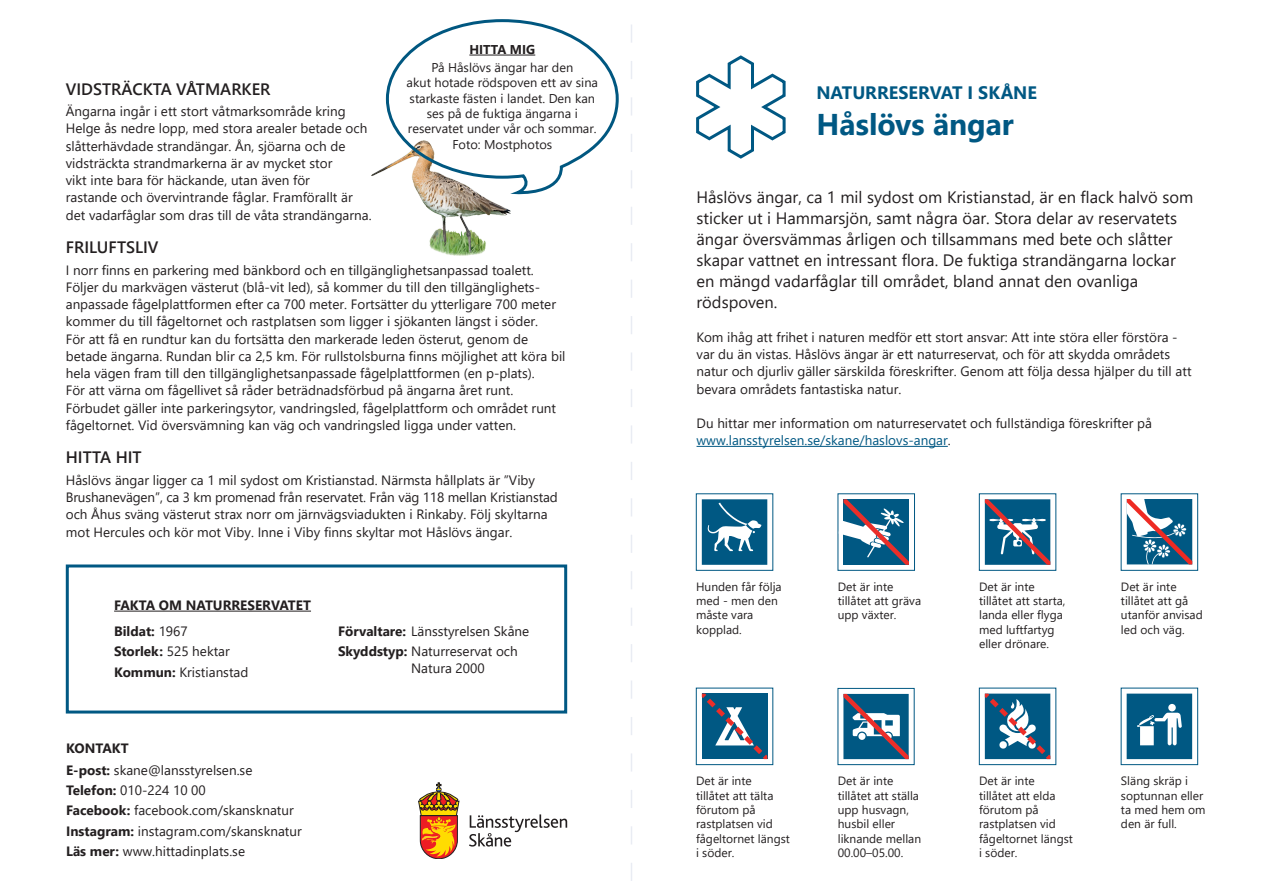
<style>
.page{position:relative;width:1263px;height:893px;background:#fff}
.page>*{position:absolute;margin:0;border:0;box-sizing:border-box;transform-origin:0 0}
.t1{font:700 30px "Segoe UI";color:#005883}
.t2{font:700 18px "Segoe UI";letter-spacing:-.005em;color:#005883}
.t3{font:16.5px/21px "Segoe UI";color:#231f20}
.t4{font:600 16.5px "Segoe UI";color:#231f20}
.t5{font:13.5px/17.2px "Segoe UI";color:#231f20}
.t6{font:700 13.5px "Segoe UI";color:#231f20}
.t7{font:12.75px/15.3px "Segoe UI";color:#231f20;text-align:center}
.t8{font:700 12.75px "Segoe UI";color:#231f20}
.t9{font:12px/14.4px "Segoe UI";color:#231f20}
.s1{font-weight:700}
.s2{color:#005883}
</style>
<div class="page">
<div style="left:696px;top:688px;width:77px;height:77px;background:#fff;border:1px solid #005883"></div>
<div style="left:979px;top:688px;width:77px;height:77px;background:linear-gradient(to right,#fff,#fff);border:1px solid #005883"></div>
<svg style="left:1121px;top:494px;width:77px;height:76px"></svg>
<div style="left:838px;top:688px;width:76px;height:77px;background:#fff;border:1px solid #005883"></div>
<div style="left:1121px;top:688px;width:77px;height:77px;background:linear-gradient(to right,#fff,#fff);border:1px solid #005883"></div>
<div style="left:66px;top:564px;width:501px;height:149px;border:3px solid #005883"></div>
<hr style="left:696px;top:446px;width:252px;height:1px;background:#005883">
<svg style="left:631px;top:24px;width:1px;height:857px"></svg>
<hr style="left:114px;top:611px;width:197px;height:1px;background:#231f20">
<img style="left:371px;top:168px;width:140px;height:87px">
<svg style="left:384px;top:19px;width:235px;height:177px"></svg>
<svg style="left:418px;top:783px;width:41px;height:76px"></svg>
<svg style="left:469px;top:814px;width:98px;height:33px"></svg>
<svg style="left:696px;top:55px;width:90px;height:104px"></svg>
<div style="left:702px;top:499px;width:65px;height:66px;background:#005883"></div>
<svg style="left:707px;top:503px;width:54px;height:48px"></svg>
<svg style="left:839px;top:499px;width:70px;height:66px"></svg>
<svg style="left:1127px;top:499px;width:65px;height:65px"></svg>
<svg style="left:985px;top:499px;width:65px;height:66px;background:#346788"></svg>
<div style="left:1127px;top:694px;width:65px;height:65px;background:#005883"></div>
<div style="left:1168px;top:704px;width:8px;height:7px;background:#fff;border-radius:50%"></div>
<svg style="left:1137px;top:713px;width:45px;height:32px"></svg>
<svg style="left:843px;top:694px;width:66px;height:65px;background:#42708f"></svg>
<svg style="left:985px;top:694px;width:65px;height:65px;background:#3a7393"></svg>
<svg style="left:702px;top:694px;width:65px;height:65px;background:#2f6b8e"></svg>
<h2 class="t4" style="left:66px;top:73px;width:206px">VIDSTRÄCKTA VÅTMARKER</h2>
<p class="t5" style="left:66px;top:101px;width:307px">Ängarna ingår i ett stort våtmarksområde kring Helge ås nedre lopp, med stora arealer betade och slåtterhävdade strandängar. Ån, sjöarna och de vidsträckta strandmarkerna är av mycket stor<br>vikt inte bara för häckande, utan även för<br>rastande och övervintrande fåglar. Framförallt är det vadarfåglar som dras till de våta strandängarna.</p>
<h2 class="t4" style="left:66px;top:232px;width:94px">FRILUFTSLIV</h2>
<p class="t8" style="left:469px;top:37px;width:67px">HITTA MIG</p>
<p class="t7" style="left:407px;top:59px;width:193px">På Håslövs ängar har den<br>akut hotade rödspoven ett av sina starkaste fästen i landet. Den kan ses på de fuktiga ängarna i reservatet under vår och sommar.<br>Foto: Mostphotos</p>
<p class="t5" style="left:66px;top:260px;width:501px">I norr finns en parkering med bänkbord och en tillgänglighetsanpassad toalett.<br>Följer du markvägen västerut (blå-vit led), så kommer du till den tillgänglighets&shy;anpassade fågelplattformen efter ca 700 meter. Fortsätter du ytterligare 700 meter kommer du till fågeltornet och rastplatsen som ligger i sjökanten längst i söder.<br>För att få en rundtur kan du fortsätta den markerade leden österut, genom de betade ängarna. Rundan blir ca 2,5 km. För rullstolsburna finns möjlighet att köra bil hela vägen fram till den tillgänglighetsanpassade fågelplattformen (en p-plats).<br>För att värna om fågellivet så råder beträdnadsförbud på ängarna året runt.<br>Förbudet gäller inte parkeringsytor, vandringsled, fågelplattform och området runt</p>
<p class="t5" style="left:66px;top:415px;width:452px">fågeltornet. Vid översvämning kan väg och vandringsled ligga under vatten.</p>
<h2 class="t4" style="left:66px;top:442px;width:77px">HITTA HIT</h2>
<p class="t5" style="left:66px;top:470px;width:493px">Håslövs ängar ligger ca 1 mil sydost om Kristianstad. Närmsta hållplats är ”Viby Brushanevägen”, ca 3 km promenad från reservatet. Från väg 118 mellan Kristianstad och Åhus sväng västerut strax norr om järnvägsviadukten i Rinkaby. Följ skyltarna mot Hercules och kör mot Viby. Inne i Viby finns skyltar mot Håslövs ängar.</p>
<h2 class="t6" style="left:114px;top:592px;width:198px">FAKTA OM NATURRESERVATET</h2>
<p class="t5" style="left:114px;top:620px;width:136px;line-height:20.4px"><span class="s1">Bildat:</span> 1967<br><span class="s1">Storlek:</span> 525 hektar<br><span class="s1">Kommun:</span> Kristianstad</p>
<p class="t5" style="left:338px;top:620px;width:193px;line-height:20.4px"><span class="s1">Förvaltare:</span> Länsstyrelsen Skåne<br><span class="s1">Skyddstyp:</span> Naturreservat och</p>
<p class="t5" style="left:411px;top:658px;width:75px">Natura 2000</p>
<h2 class="t6" style="left:66px;top:735px;width:64px">KONTAKT</h2>
<p class="t5" style="left:66px;top:759px;width:237px;line-height:20.1px"><span class="s1">E-post:</span> skane@lansstyrelsen.se <span class="s1">Telefon:</span> 010-224 10 00<br><span class="s1">Facebook:</span> facebook.com/skansknatur <span class="s1">Instagram:</span> instagram.com/skansknatur <span class="s1">Läs mer:</span> www.hittadinplats.se</p>
<h2 class="t2" style="left:816px;top:75px;width:222px">NATURRESERVAT I SKÅNE</h2>
<h1 class="t1" style="left:816px;top:96px;width:199px">Håslövs ängar</h1>
<p class="t3" style="left:696px;top:185px;width:498px">Håslövs ängar, ca 1 mil sydost om Kristianstad, är en flack halvö som sticker ut i Hammarsjön, samt några öar. Stora delar av reservatets ängar översvämmas årligen och tillsammans med bete och slåtter skapar vattnet en intressant flora. De fuktiga strandängarna lockar en mängd vadarfåglar till området, bland annat den ovanliga rödspoven.</p>
<p class="t5" style="left:696px;top:327px;width:496px">Kom ihåg att frihet i naturen medför ett stort ansvar: Att inte störa eller förstöra - var du än vistas. Håslövs ängar är ett naturreservat, och för att skydda områdets natur och djurliv gäller särskilda föreskrifter. Genom att följa dessa hjälper du till att bevara områdets fantastiska natur.</p>
<p class="t5" style="left:696px;top:413px;width:457px">Du hittar mer information om naturreservatet och fullständiga föreskrifter på <span class="s2">www.lansstyrelsen.se/skane/haslovs-angar</span>.</p>
<p class="t9" style="left:696px;top:578px;width:87px">Hunden får följa med - men den måste vara kopplad.</p>
<p class="t9" style="left:838px;top:578px;width:85px">Det är inte tillåtet att gräva upp växter.</p>
<p class="t9" style="left:979px;top:578px;width:88px">Det är inte tillåtet att starta, landa eller flyga med luftfartyg eller drönare.</p>
<p class="t9" style="left:1121px;top:578px;width:83px">Det är inte tillåtet att gå utanför anvisad led och väg.</p>
<p class="t9" style="left:696px;top:773px;width:95px">Det är inte<br>tillåtet att tälta förutom på rastplatsen vid fågeltornet längst i söder.</p>
<p class="t9" style="left:838px;top:773px;width:85px">Det är inte tillåtet att ställa upp husvagn, husbil eller liknande mellan<br>00.00–05.00.</p>
<p class="t9" style="left:979px;top:773px;width:95px">Det är inte<br>tillåtet att elda förutom på rastplatsen vid fågeltornet längst i söder.</p>
<p class="t9" style="left:1121px;top:773px;width:86px">Släng skräp i soptunnan eller ta med hem om den är full.</p>
</div>
